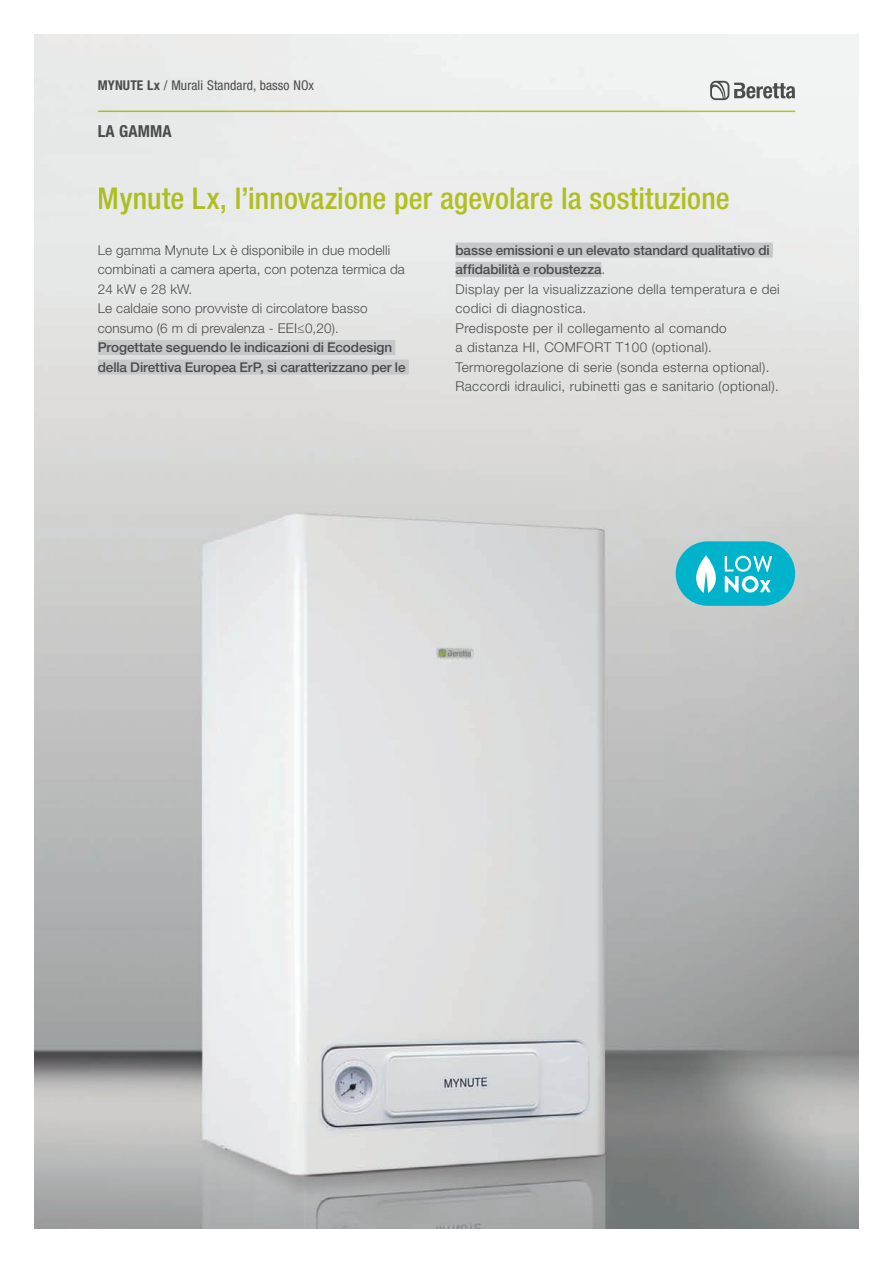
<style>
.page{position:relative;width:893px;height:1263px;background:#fff}
.page>*{position:absolute;margin:0;border:0;box-sizing:border-box;transform-origin:0 0}
.t1{font:500 condensed 30px "Helvetica Neue LT Std";letter-spacing:.005em;color:#c1ce23}
.t2{font:700 condensed 16.5px "Helvetica Neue LT Std";letter-spacing:.01em;color:#4b4c4d}
.t3{font:300 13.5px/19.5px "Helvetica Neue LT Std";letter-spacing:.03em;color:#4b4c4d}
.t4{font:300 13.5px/19.5px "Helvetica Neue LT Std";letter-spacing:.01em;color:#4b4c4d}
.t5{font:500 13.5px/19.5px "Helvetica Neue LT Std";letter-spacing:-.01em;color:#4b4c4d}
.t6{font:condensed 13.5px "Helvetica Neue LT Std";letter-spacing:.01em;color:#4b4c4d}
.s1{font-weight:700}
.s2{font-weight:300}
</style>
<div class="page">
<img style="left:34px;top:34px;width:825px;height:1195px">
<hr style="left:98px;top:111px;width:697px;height:1px;background:#c1ce23">
<svg style="left:710px;top:81px;width:85px;height:19px"></svg>
<div style="left:98px;top:340px;width:297px;height:15px;background:#c7c8ca"></div>
<div style="left:98px;top:360px;width:311px;height:15px;background:#c7c8ca"></div>
<div style="left:455px;top:243px;width:318px;height:15px;background:#c7c8ca"></div>
<div style="left:455px;top:262px;width:146px;height:15px;background:#c7c8ca"></div>
<svg style="left:676px;top:541px;width:119px;height:65px;background:#3cbfd1"></svg>
<p class="t6" style="left:98px;top:78px;width:218px"><span class="s1">MYNUTE Lx</span> / Murali Standard, basso NOx</p>
<p class="t2" style="left:98px;top:121px;width:75px">LA GAMMA</p>
<h1 class="t1" style="left:98px;top:180px;width:633px">Mynute Lx, l’innovazione per agevolare la sostituzione</h1>
<p class="t4" style="left:98px;top:240px;width:309px">Le gamma Mynute Lx è disponibile in due modelli combinati a camera aperta, con potenza termica da<br>24 kW e 28 kW.</p>
<p class="t4" style="left:98px;top:298px;width:271px">Le caldaie sono provviste di circolatore basso consumo (6 m di prevalenza - EEI≤0,20).</p>
<p class="t5" style="left:98px;top:337px;width:309px">Progettate seguendo le indicazioni di Ecodesign della Direttiva Europea ErP, si caratterizzano per le</p>
<p class="t5" style="left:455px;top:240px;width:316px">basse emissioni e un elevato standard qualitativo di affidabilità e robustezza<span class="s2">.</span></p>
<p class="t3" style="left:455px;top:279px;width:326px">Display per la visualizzazione della temperatura e dei codici di diagnostica.</p>
<p class="t3" style="left:455px;top:318px;width:273px">Predisposte per il collegamento al comando</p>
<p class="t3" style="left:455px;top:337px;width:258px">a distanza HI, COMFORT T100 (optional).</p>
<p class="t3" style="left:455px;top:357px;width:325px">Termoregolazione di serie (sonda esterna optional).<br>Raccordi idraulici, rubinetti gas e sanitario (optional).</p>
</div>
